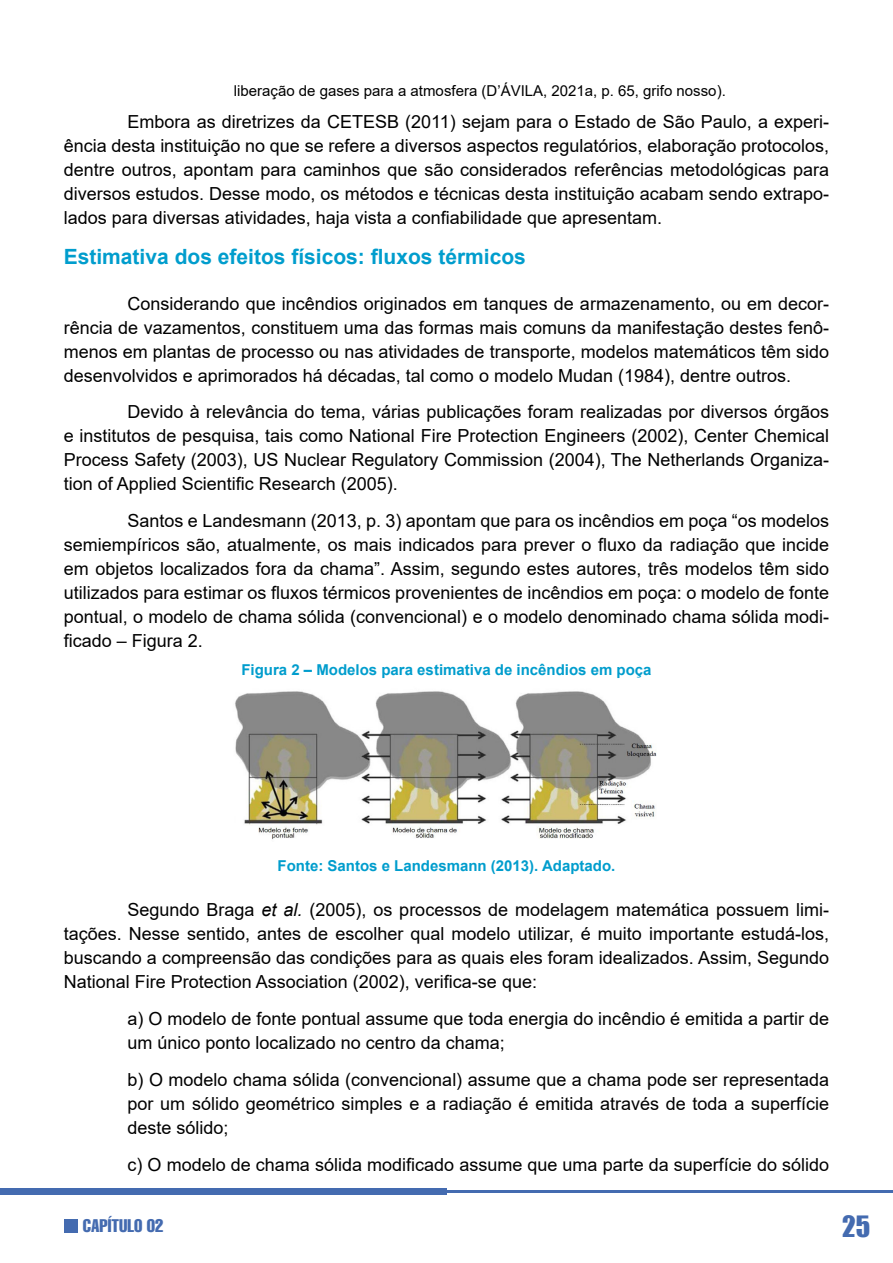
<style>
.page{position:relative;width:893px;height:1263px;background:#fff}
.page>*{position:absolute;margin:0;border:0;box-sizing:border-box;transform-origin:0 0}
.t1{font:27px "Impact";color:#446bb0}
.t2{font:700 21px "Arial";color:#009dcd}
.t3{font:18px/24px "Arial";color:#000;text-align:justify}
.t4{font:extra-condensed 18px "Helvetica";color:#446bb0}
.t5{font:700 15px "Arial";color:#009dcd}
.t6{font:15px "Arial";color:#000}
.s1{font-style:italic}
</style>
<div class="page">
<div style="left:0;top:1188px;width:446px;height:7px;background:#446bb0"></div>
<hr style="left:446px;top:1191px;width:447px;height:2px;background:#446bb0">
<div style="left:65px;top:1219px;width:13px;height:14px;background:#446bb0"></div>
<img style="left:235px;top:691px;width:422px;height:149px">
<p class="t6" style="left:234px;top:80px;width:493px">liberação de gases para a atmosfera (D’ÁVILA, 2021a, p. 65, grifo nosso).</p>
<p class="t3" style="left:64px;top:110px;width:767px;text-indent:64px">Embora as diretrizes da CETESB (2011) sejam para o Estado de São Paulo, a experi&shy;ência desta instituição no que se refere a diversos aspectos regulatórios, elaboração protocolos, dentre outros, apontam para caminhos que são considerados referências metodológicas para diversos estudos. Desse modo, os métodos e técnicas desta instituição acabam sendo extrapo&shy;lados para diversas atividades, haja vista a confiabilidade que apresentam.</p>
<p class="t2" style="left:64px;top:242px;width:464px">Estimativa dos efeitos físicos: fluxos térmicos</p>
<p class="t3" style="left:64px;top:291px;width:767px;text-indent:64px">Considerando que incêndios originados em tanques de armazenamento, ou em decor&shy;rência de vazamentos, constituem uma das formas mais comuns da manifestação destes fenô&shy;menos em plantas de processo ou nas atividades de transporte, modelos matemáticos têm sido desenvolvidos e aprimorados há décadas, tal como o modelo Mudan (1984), dentre outros.</p>
<p class="t3" style="left:64px;top:400px;width:767px;text-indent:64px">Devido à relevância do tema, várias publicações foram realizadas por diversos órgãos e institutos de pesquisa, tais como National Fire Protection Engineers (2002), Center Chemical Process Safety (2003), US Nuclear Regulatory Commission (2004), The Netherlands Organiza&shy;tion of Applied Scientific Research (2005).</p>
<p class="t3" style="left:64px;top:509px;width:767px;text-indent:64px">Santos e Landesmann (2013, p. 3) apontam que para os incêndios em poça “os modelos semiempíricos são, atualmente, os mais indicados para prever o fluxo da radiação que incide em objetos localizados fora da chama”. Assim, segundo estes autores, três modelos têm sido utilizados para estimar os fluxos térmicos provenientes de incêndios em poça: o modelo de fonte pontual, o modelo de chama sólida (convencional) e o modelo denominado chama sólida modi&shy;ficado – Figura 2.</p>
<p class="t5" style="left:241px;top:659px;width:412px">Figura 2 – Modelos para estimativa de incêndios em poça</p>
<p class="t5" style="left:278px;top:855px;width:339px">Fonte: Santos e Landesmann (2013). Adaptado.</p>
<p class="t3" style="left:64px;top:898px;width:767px;text-indent:64px">Segundo Braga <span class="s1">et al.</span> (2005), os processos de modelagem matemática possuem limi&shy;tações. Nesse sentido, antes de escolher qual modelo utilizar, é muito importante estudá-los, buscando a compreensão das condições para as quais eles foram idealizados. Assim, Segundo National Fire Protection Association (2002), verifica-se que:</p>
<p class="t3" style="left:128px;top:1007px;width:703px">a) O modelo de fonte pontual assume que toda energia do incêndio é emitida a partir de um único ponto localizado no centro da chama;</p>
<p class="t3" style="left:128px;top:1067px;width:703px">b) O modelo chama sólida (convencional) assume que a chama pode ser representada por um sólido geométrico simples e a radiação é emitida através de toda a superfície deste sólido;</p>
<p class="t3" style="left:128px;top:1152px;width:703px">c) O modelo de chama sólida modificado assume que uma parte da superfície do sólido</p>
<p class="t4" style="left:83px;top:1214px;width:82px">CAPÍTULO 02</p>
<h1 class="t1" style="left:842px;top:1206px;width:30px">25</h1>
</div>
